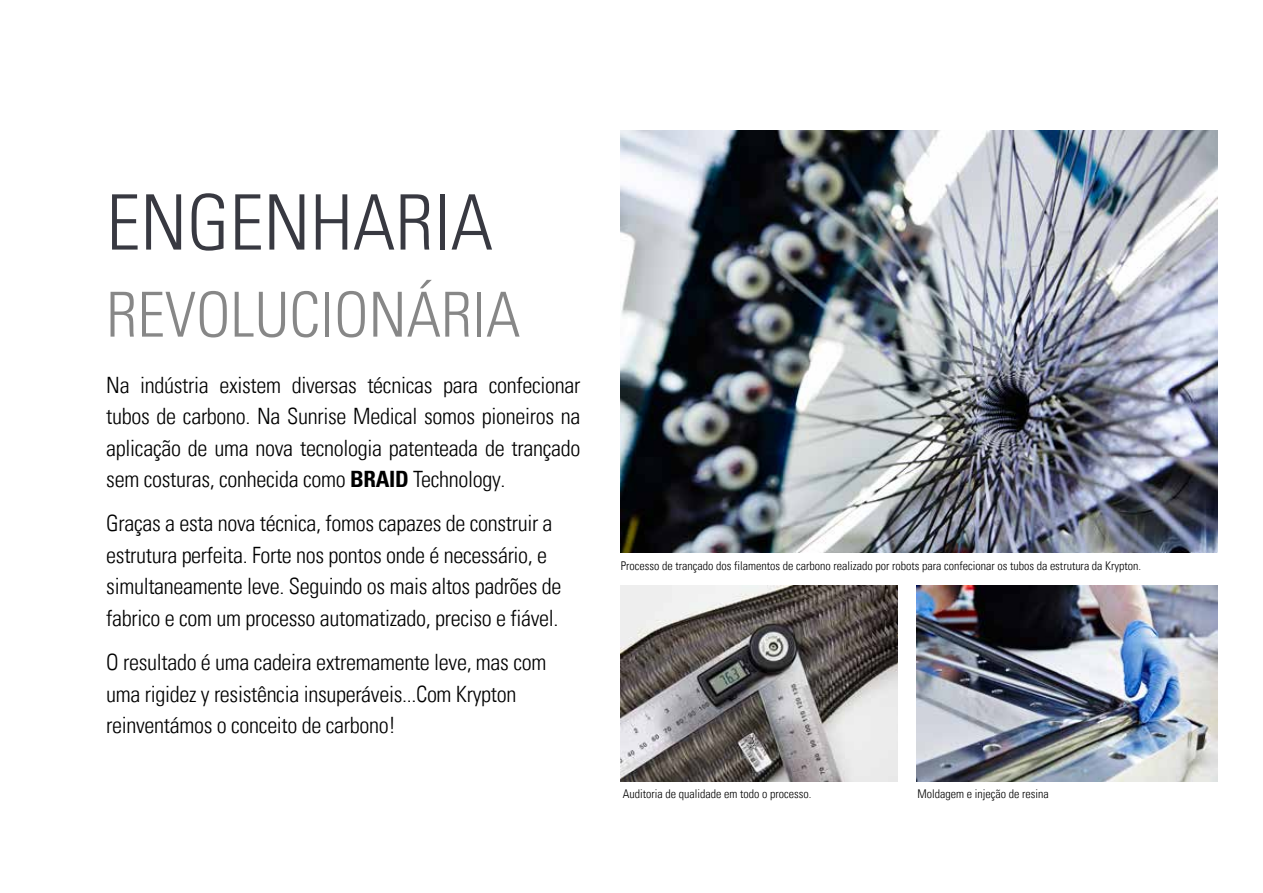
<style>
.page{position:relative;width:1263px;height:893px;background:#fff}
.page>*{position:absolute;margin:0;border:0;box-sizing:border-box;transform-origin:0 0}
.t1{font:76.5px "Univers Com 47 Light Cond";color:#383941}
.t2{font:62.1px "Univers Com 47 Light Cond";color:#878787}
.t3{font:22.5px/31.5px "Univers Com 47 Light Cond";letter-spacing:-.015em;color:#000}
.t4{font:12px "Univers Com 47 Light Cond";color:#000}
.s1{font-family:"Univers Com 67 Bold Cond"}
</style>
<div class="page">
<img style="left:621px;top:131px;width:596px;height:421px">
<img style="left:916px;top:586px;width:301px;height:196px">
<img style="left:621px;top:586px;width:276px;height:196px">
<h1 class="t1" style="left:106px;top:177px;width:388px">ENGENHARIA</h1>
<h2 class="t2" style="left:106px;top:277px;width:416px">REVOLUCIONÁRIA</h2>
<p class="t3" style="left:106px;top:369px;width:476px;text-align:justify">Na indústria existem diversas técnicas para confecionar tubos de carbono. Na Sunrise Medical somos pioneiros na aplicação de uma nova tecnologia patenteada de trançado sem costuras, conhecida como <span class="s1">BRAID</span> Technology.</p>
<p class="t3" style="left:106px;top:508px;width:457px">Graças a esta nova técnica, fomos capazes de construir a estrutura perfeita. Forte nos pontos onde é necessário, e simultaneamente leve. Seguindo os mais altos padrões de fabrico e com um processo automatizado, preciso e fiável.</p>
<p class="t3" style="left:106px;top:646px;width:442px">O resultado é uma cadeira extremamente leve, mas com uma rigidez y resistência insuperáveis...Com Krypton reinventámos o conceito de carbono!</p>
<p class="t4" style="left:621px;top:558px;width:522px">Processo de trançado dos filamentos de carbono realizado por robots para confecionar os tubos da estrutura da Krypton.</p>
<p class="t4" style="left:623px;top:787px;width:190px">Auditoria de qualidade em todo o processo.</p>
<p class="t4" style="left:917px;top:787px;width:133px">Moldagem e injeção de resina</p>
</div>
